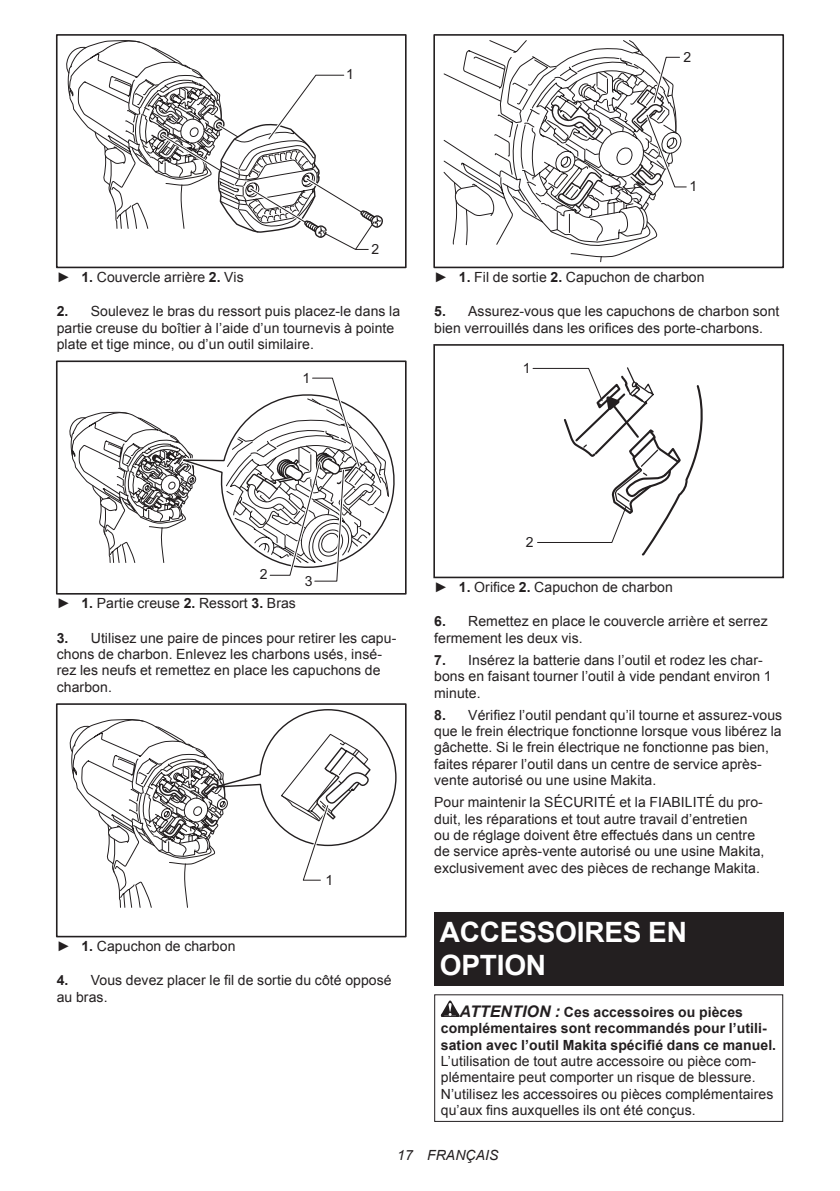
<style>
.page{position:relative;width:840px;height:1191px;background:#fff}
.page>*{position:absolute;margin:0;border:0;box-sizing:border-box;transform-origin:0 0}
.t1{font:700 28px/32.8px "Arial";letter-spacing:-.01em;color:#fff}
.t2{font:14px/16.4px "Arial";letter-spacing:.005em;color:#231f20}
.t3{font:700 14px/16.4px "Arial";letter-spacing:.005em;color:#231f20}
.t4{font:italic 14px "Arial";letter-spacing:.005em;color:#231f20}
.s1{font-weight:700}
.s2{font-style:italic;font-size:16px}
</style>
<div class="page">
<div style="left:56px;top:34px;width:350px;height:234px;border:2px solid #231f20"></div>
<svg style="left:66px;top:40px;width:317px;height:210px"></svg>
<div style="left:56px;top:360px;width:350px;height:234px;border:2px solid #231f20"></div>
<svg style="left:69px;top:377px;width:320px;height:205px"></svg>
<div style="left:56px;top:703px;width:350px;height:234px;border:2px solid #231f20"></div>
<svg style="left:68px;top:705px;width:331px;height:203px"></svg>
<div style="left:433px;top:34px;width:350px;height:234px;border:2px solid #231f20"></div>
<svg style="left:443px;top:40px;width:244px;height:223px"></svg>
<div style="left:433px;top:344px;width:350px;height:234px;border:2px solid #231f20"></div>
<svg style="left:532px;top:367px;width:171px;height:189px"></svg>
<div style="left:434px;top:912px;width:348px;height:74px;background:#231f20"></div>
<svg style="left:440px;top:1000px;width:19px;height:17px"></svg>
<p class="t2" style="left:346px;top:66px;width:9px">1</p>
<p class="t2" style="left:683px;top:49px;width:9px">2</p>
<p class="t2" style="left:371px;top:241px;width:9px">2</p>
<p class="t2" style="left:57px;top:269px;width:188px">► <span class="s1">1.</span> Couvercle arrière <span class="s1">2.</span> Vis</p>
<p class="t2" style="left:57px;top:303px;width:345px"><span class="s1">2.</span> Soulevez le bras du ressort puis placez-le dans la partie creuse du boîtier à l’aide d’un tournevis à pointe plate et tige mince, ou d’un outil similaire.</p>
<p class="t2" style="left:302px;top:370px;width:9px">1</p>
<p class="t2" style="left:689px;top:178px;width:9px">1</p>
<p class="t2" style="left:434px;top:269px;width:272px">► <span class="s1">1.</span> Fil de sortie <span class="s1">2.</span> Capuchon de charbon</p>
<p class="t2" style="left:434px;top:303px;width:346px"><span class="s1">5.</span> Assurez-vous que les capuchons de charbon sont bien verrouillés dans les orifices des porte-charbons.</p>
<p class="t2" style="left:522px;top:359px;width:9px">1</p>
<p class="t2" style="left:259px;top:566px;width:9px">2</p>
<p class="t2" style="left:304px;top:573px;width:9px">3</p>
<p class="t2" style="left:57px;top:595px;width:240px">► <span class="s1">1.</span> Partie creuse <span class="s1">2.</span> Ressort <span class="s1">3.</span> Bras</p>
<p class="t2" style="left:57px;top:630px;width:341px"><span class="s1">3.</span> Utilisez une paire de pinces pour retirer les capu&shy;chons de charbon. Enlevez les charbons usés, insé&shy;rez les neufs et remettez en place les capuchons de charbon.</p>
<p class="t2" style="left:325px;top:872px;width:9px">1</p>
<p class="t2" style="left:57px;top:938px;width:180px">► <span class="s1">1.</span> Capuchon de charbon</p>
<p class="t2" style="left:57px;top:972px;width:336px"><span class="s1">4.</span> Vous devez placer le fil de sortie du côté opposé au bras.</p>
<p class="t2" style="left:525px;top:533px;width:9px">2</p>
<p class="t2" style="left:434px;top:579px;width:240px">► <span class="s1">1.</span> Orifice <span class="s1">2.</span> Capuchon de charbon</p>
<p class="t2" style="left:434px;top:613px;width:335px"><span class="s1">6.</span> Remettez en place le couvercle arrière et serrez fermement les deux vis.</p>
<p class="t2" style="left:434px;top:652px;width:339px"><span class="s1">7.</span> Insérez la batterie dans l’outil et rodez les char&shy;bons en faisant tourner l’outil à vide pendant environ 1 minute.</p>
<p class="t2" style="left:434px;top:706px;width:349px"><span class="s1">8.</span> Vérifiez l’outil pendant qu’il tourne et assurez-vous que le frein électrique fonctionne lorsque vous libérez la gâchette. Si le frein électrique ne fonctionne pas bien, faites réparer l’outil dans un centre de service après&shy;vente autorisé ou une usine Makita.</p>
<p class="t2" style="left:434px;top:794px;width:331px">Pour maintenir la SÉCURITÉ et la FIABILITÉ du pro&shy;duit, les réparations et tout autre travail d’entretien ou de réglage doivent être effectués dans un centre de service après-vente autorisé ou une usine Makita, exclusivement avec des pièces de rechange Makita.</p>
<h1 class="t1" style="left:439px;top:916px;width:248px">ACCESSOIRES EN<br>OPTION</h1>
<p class="t3" style="left:440px;top:1004px;width:336px;text-indent:19px"><span class="s2">ATTENTION :</span> Ces accessoires ou pièces complémentaires sont recommandés pour l’utili&shy;sation avec l’outil Makita spécifié dans ce manuel.</p>
<p class="t2" style="left:440px;top:1053px;width:334px">L’utilisation de tout autre accessoire ou pièce com&shy;plémentaire peut comporter un risque de blessure.<br>N’utilisez les accessoires ou pièces complémentaires qu’aux fins auxquelles ils ont été conçus.</p>
<p class="t4" style="left:397px;top:1146px;width:103px">17 FRANÇAIS</p>
</div>
